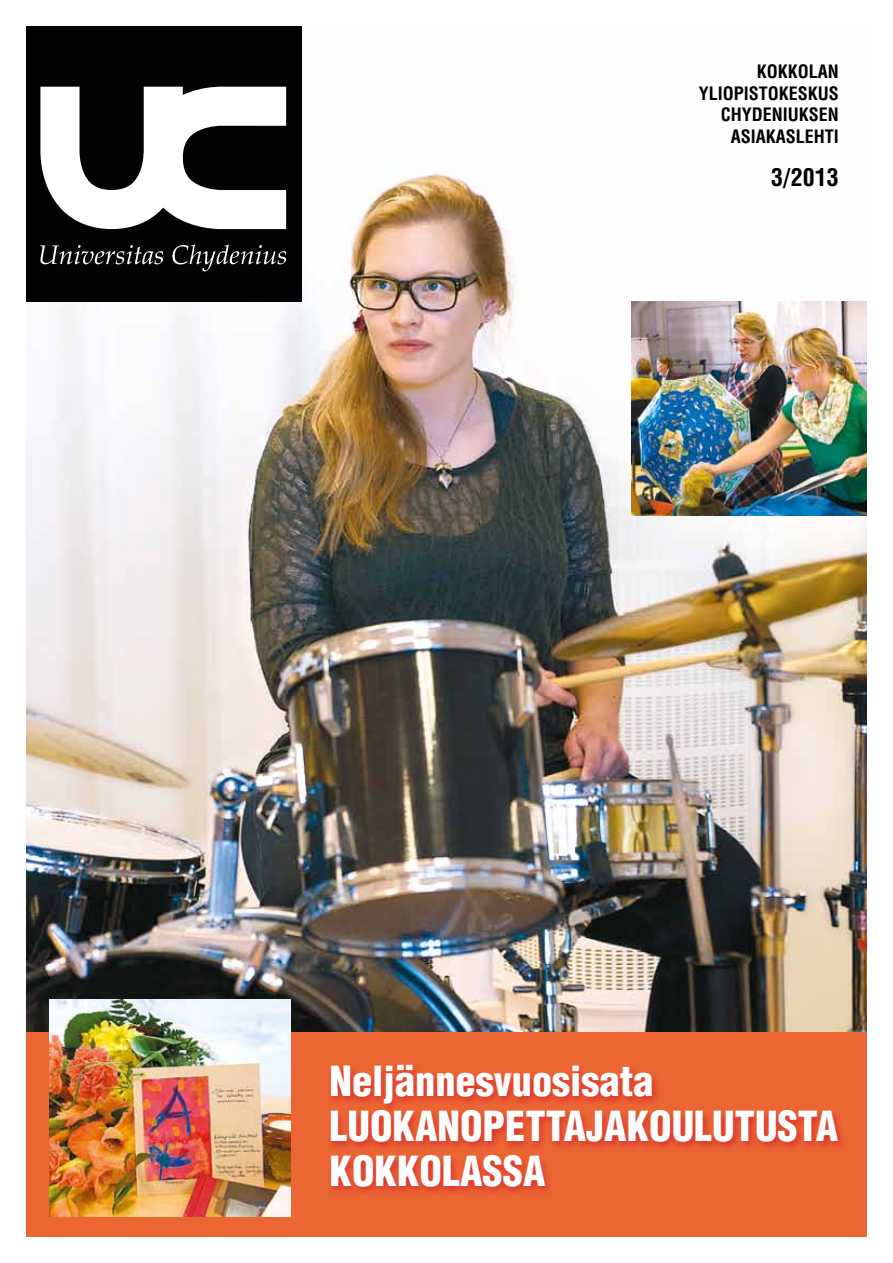
<style>
.page{position:relative;width:893px;height:1263px;background:#fff}
.page>*{position:absolute;margin:0;border:0;box-sizing:border-box;transform-origin:0 0}
.t1{font:900 condensed 40.5px/45px "Helvetica";color:#fff}
.t2{font:700 condensed 24px "Helvetica";color:#000}
.t3{font:700 condensed 18px/21.6px "Helvetica";color:#000;text-align:right}
</style>
<div class="page">
<img style="left:26px;top:26px;width:841px;height:1006px">
<img style="left:631px;top:301px;width:236px;height:215px">
<div style="left:625px;top:0;width:268px;height:263px;background:#fff"></div>
<div style="left:0;top:1032px;width:893px;height:220px;background:#ec6634"></div>
<div style="left:25px;top:26px;width:276px;height:276px;background:#020304"></div>
<svg style="left:40px;top:87px;width:246px;height:142px"></svg>
<svg style="left:40px;top:244px;width:246px;height:27px"></svg>
<div style="left:0;top:1237px;width:893px;height:26px;background:#fff"></div>
<div style="left:867px;top:11px;width:26px;height:1252px;background:#fff"></div>
<div style="left:0;top:0;width:26px;height:1263px;background:#fff"></div>
<img style="left:50px;top:999px;width:240px;height:218px">
<div style="left:326px;top:1062px;width:521px;height:135px;background:#d3232a;opacity:.75"></div>
<p class="t3" style="left:699px;top:61px;width:142px">KOKKOLAN<br>YLIOPISTOKESKUS<br>CHYDENIUKSEN<br>ASIAKASLEHTI</p>
<p class="t2" style="left:771px;top:162px;width:69px">3/2013</p>
<p class="t1" style="left:330px;top:1059px;width:510px">NELJÄNNESVUOSISATA<br>LUOKANOPETTAJAKOULUTUSTA<br>KOKKOLASSA</p>
</div>
